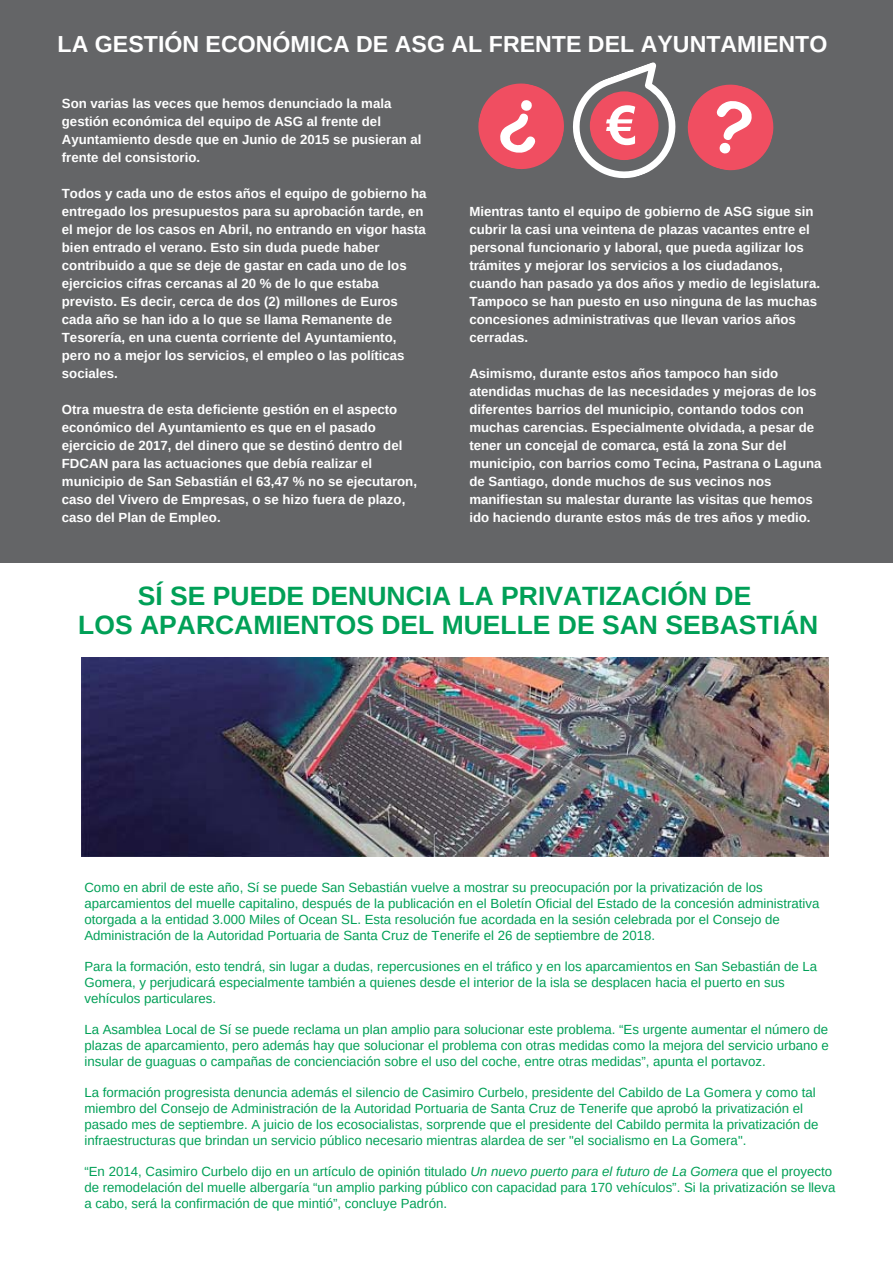
<style>
.page{position:relative;width:893px;height:1263px;background:#fff}
.page>*{position:absolute;margin:0;border:0;box-sizing:border-box;transform-origin:0 0}
.t1{font:700 26.55px/29.2px "Arimo";color:#00a057;text-align:center}
.t2{font:700 23.1px "Arimo";color:#fff}
.t3{font:700 13.2px/18px "Arimo";color:#fff}
.t4{font:13.2px/15.8px "Arimo";color:#00a057}
.s1{font-style:italic}
</style>
<div class="page">
<div style="left:0;top:0;width:893px;height:563px;background:#646567"></div>
<svg style="left:687px;top:84px;width:87px;height:87px"></svg>
<svg style="left:478px;top:62px;width:198px;height:117px"></svg>
<img style="left:81px;top:658px;width:747px;height:199px">
<h2 class="t2" style="left:58px;top:31px;width:771px">LA GESTIÓN ECONÓMICA DE ASG AL FRENTE DEL AYUNTAMIENTO</h2>
<p class="t3" style="left:62px;top:95px;width:361px">Son varias las veces que hemos denunciado la mala gestión económica del equipo de ASG al frente del Ayuntamiento desde que en Junio de 2015 se pusieran al frente del consistorio.</p>
<p class="t3" style="left:62px;top:185px;width:366px">Todos y cada uno de estos años el equipo de gobierno ha entregado los presupuestos para su aprobación tarde, en el mejor de los casos en Abril, no entrando en vigor hasta bien entrado el verano. Esto sin duda puede haber contribuido a que se deje de gastar en cada uno de los ejercicios cifras cercanas al 20 % de lo que estaba previsto. Es decir, cerca de dos (2) millones de Euros cada año se han ido a lo que se llama Remanente de Tesorería, en una cuenta corriente del Ayuntamiento, pero no a mejor los servicios, el empleo o las políticas sociales.</p>
<p class="t3" style="left:62px;top:401px;width:357px">Otra muestra de esta deficiente gestión en el aspecto económico del Ayuntamiento es que en el pasado ejercicio de 2017, del dinero que se destinó dentro del FDCAN para las actuaciones que debía realizar el municipio de San Sebastián el 63,47 % no se ejecutaron, caso del Vivero de Empresas, o se hizo fuera de plazo, caso del Plan de Empleo.</p>
<p class="t3" style="left:469px;top:203px;width:352px">Mientras tanto el equipo de gobierno de ASG sigue sin cubrir la casi una veintena de plazas vacantes entre el personal funcionario y laboral, que pueda agilizar los trámites y mejorar los servicios a los ciudadanos, cuando han pasado ya dos años y medio de legislatura.<br>Tampoco se han puesto en uso ninguna de las muchas concesiones administrativas que llevan varios años cerradas.</p>
<p class="t3" style="left:469px;top:365px;width:354px">Asimismo, durante estos años tampoco han sido atendidas muchas de las necesidades y mejoras de los diferentes barrios del municipio, contando todos con muchas carencias. Especialmente olvidada, a pesar de tener un concejal de comarca, está la zona Sur del municipio, con barrios como Tecina, Pastrana o Laguna de Santiago, donde muchos de sus vecinos nos manifiestan su malestar durante las visitas que hemos ido haciendo durante estos más de tres años y medio.</p>
<h1 class="t1" style="left:78px;top:581px;width:741px">SÍ SE PUEDE DENUNCIA LA PRIVATIZACIÓN DE<br>LOS APARCAMIENTOS DEL MUELLE DE SAN SEBASTIÁN</h1>
<p class="t4" style="left:84px;top:880px;width:736px">Como en abril de este año, Sí se puede San Sebastián vuelve a mostrar su preocupación por la privatización de los aparcamientos del muelle capitalino, después de la publicación en el Boletín Oficial del Estado de la concesión administrativa otorgada a la entidad 3.000 Miles of Ocean SL. Esta resolución fue acordada en la sesión celebrada por el Consejo de Administración de la Autoridad Portuaria de Santa Cruz de Tenerife el 26 de septiembre de 2018.</p>
<p class="t4" style="left:84px;top:959px;width:734px">Para la formación, esto tendrá, sin lugar a dudas, repercusiones en el tráfico y en los aparcamientos en San Sebastián de La<br>Gomera, y perjudicará especialmente también a quienes desde el interior de la isla se desplacen hacia el puerto en sus vehículos particulares.</p>
<p class="t4" style="left:84px;top:1022px;width:746px;text-align:justify">La Asamblea Local de Sí se puede reclama un plan amplio para solucionar este problema. “Es urgente aumentar el número de plazas de aparcamiento, pero además hay que solucionar el problema con otras medidas como la mejora del servicio urbano e insular de guaguas o campañas de concienciación sobre el uso del coche, entre otras medidas”, apunta el portavoz.</p>
<p class="t4" style="left:84px;top:1085px;width:736px">La formación progresista denuncia además el silencio de Casimiro Curbelo, presidente del Cabildo de La Gomera y como tal miembro del Consejo de Administración de la Autoridad Portuaria de Santa Cruz de Tenerife que aprobó la privatización el pasado mes de septiembre. A juicio de los ecosocialistas, sorprende que el presidente del Cabildo permita la privatización de infraestructuras que brindan un servicio público necesario mientras alardea de ser "el socialismo en La Gomera".</p>
<p class="t4" style="left:84px;top:1164px;width:753px">“En 2014, Casimiro Curbelo dijo en un artículo de opinión titulado <span class="s1">Un nuevo puerto para el futuro de La Gomera</span> que el proyecto de remodelación del muelle albergaría “un amplio parking público con capacidad para 170 vehículos”. Si la privatización se lleva a cabo, será la confirmación de que mintió”, concluye Padrón.</p>
</div>
